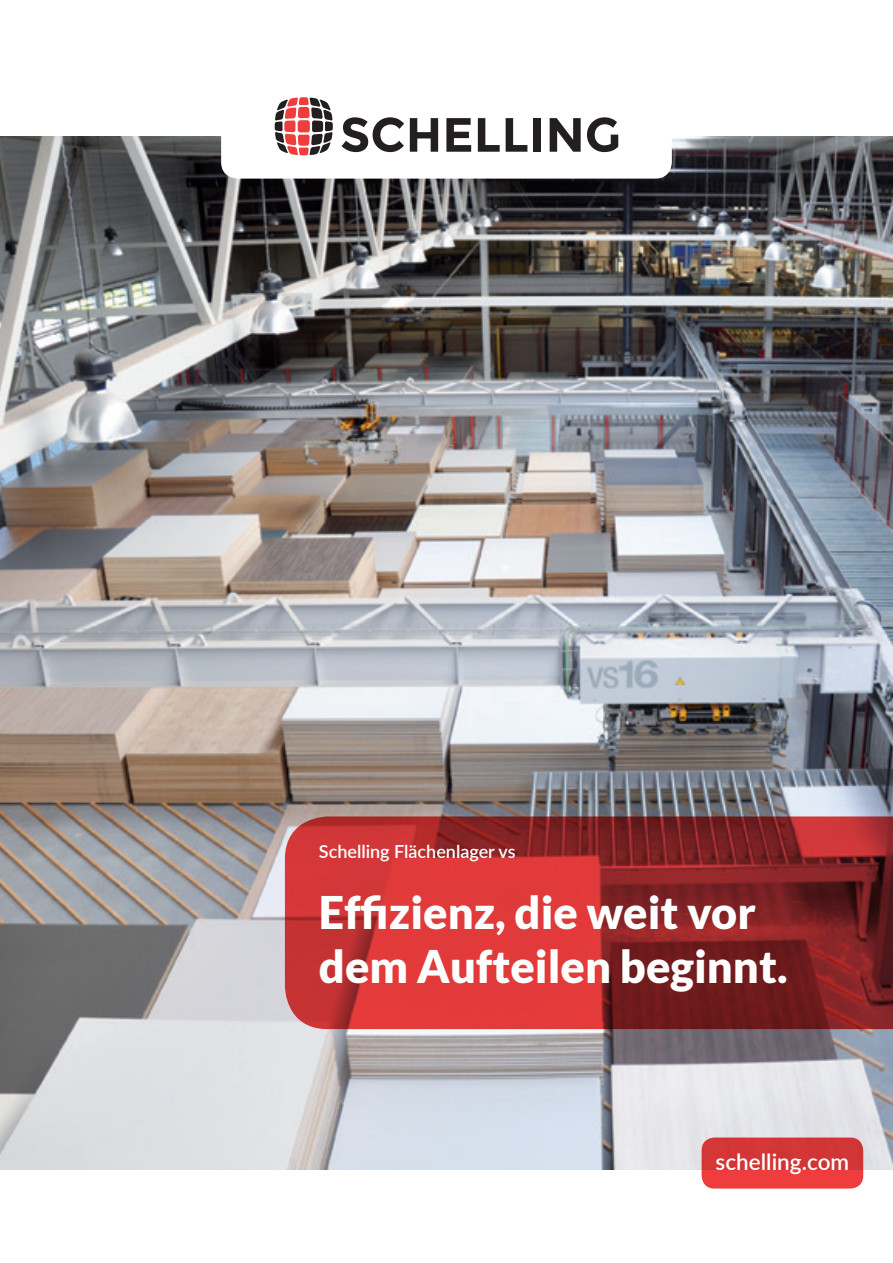
<style>
.page{position:relative;width:893px;height:1263px;background:#fff}
.page>*{position:absolute;margin:0;border:0;box-sizing:border-box;transform-origin:0 0}
.titelheadline{font:900 45px/54px "Lato";color:#fff}
.t1{font:600 22.5px "Lato";color:#fff}
.maschinentitel_zb_pl{font:600 18px "Lato";color:#fff}
</style>
<div class="page">
<img style="left:0;top:136px;width:893px;height:1033px">
<svg style="left:702px;top:1137px;width:161px;height:51px;background:#dc3a3a"></svg>
<svg style="left:285px;top:816px;width:608px;height:213px;background:#a82e30"></svg>
<div style="left:221px;top:111px;width:451px;height:68px;background:#fff;border-radius:16px"></div>
<svg style="left:342px;top:117px;width:62px;height:35px"></svg>
<svg style="left:410px;top:118px;width:28px;height:34px"></svg>
<svg style="left:446px;top:118px;width:25px;height:34px"></svg>
<svg style="left:478px;top:118px;width:22px;height:34px"></svg>
<svg style="left:506px;top:118px;width:21px;height:34px"></svg>
<div style="left:533px;top:118px;width:8px;height:34px;background:#231f20"></div>
<svg style="left:550px;top:118px;width:31px;height:34px"></svg>
<svg style="left:587px;top:117px;width:31px;height:35px"></svg>
<svg style="left:275px;top:97px;width:58px;height:58px"></svg>
<p class="maschinentitel_zb_pl" style="left:319px;top:838px;width:198px">Schelling Flächenlager vs</p>
<p class="titelheadline" style="left:319px;top:885px;width:470px">Effizienz, die weit vor dem Aufteilen beginnt.</p>
<p class="t1" style="left:716px;top:1145px;width:135px">schelling.com</p>
</div>
